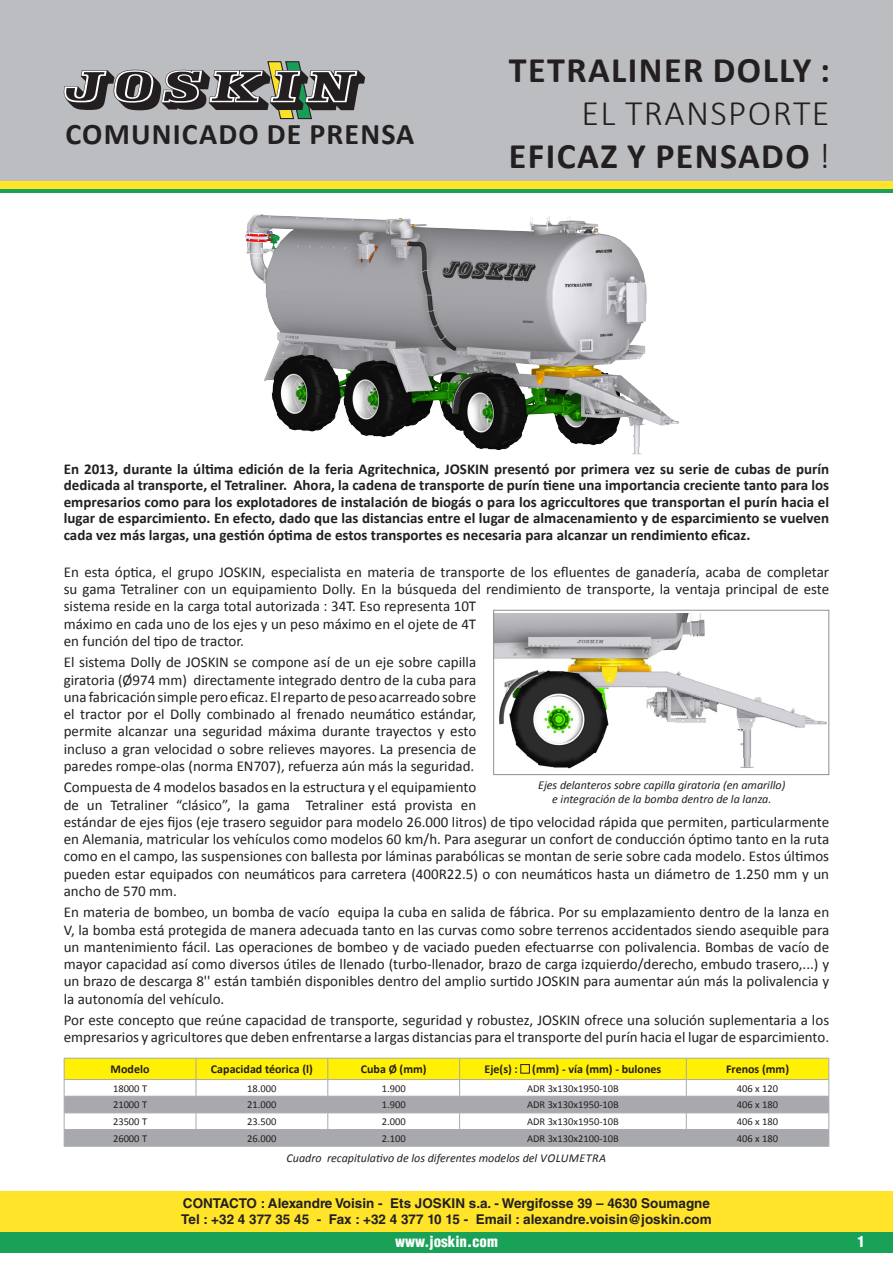
<style>
.page{position:relative;width:893px;height:1263px;background:#fff}
.page>*{position:absolute;margin:0;border:0;box-sizing:border-box;transform-origin:0 0}
.t1{font:700 36px/43.2px "Calibri";letter-spacing:.04em;color:#231f20;text-align:right}
.t2{font:700 30px "Calibri";letter-spacing:.04em;color:#231f20}
.t3{font:15px/17.2px "Calibri";color:#231f20}
.t4{font:700 15px/16.5px "Calibri";color:#231f20;text-align:justify}
.t5{font:900 condensed 15px "Helvetica LT Std";color:#fff}
.t6{font:700 13.5px/16.2px "Helvetica LT Std";color:#231f20}
.t7{font:italic 12px/14.4px "Calibri";color:#231f20;text-align:center}
.t8{font:700 12px "Calibri";color:#231f20}
.t9{font:10.5px "Calibri";color:#231f20}
.s1{font-weight:300}
</style>
<div class="page">
<div style="left:0;top:1229px;width:893px;height:23px;background:#19a157"></div>
<hr style="left:0;top:189px;width:893px;height:4px;background:#19a157">
<div style="left:0;top:1191px;width:893px;height:40px;background:#ffe42a"></div>
<div style="left:0;top:180px;width:893px;height:9px;background:#ffe42a"></div>
<div style="left:0;top:0;width:893px;height:181px;background:#bcbdc0"></div>
<svg style="left:64px;top:61px;width:301px;height:58px"></svg>
<img style="left:245px;top:214px;width:434px;height:241px">
<svg style="left:64px;top:1058px;width:765px;height:88px"></svg>
<hr style="left:64px;top:1146px;width:132px;height:1px;background:#a8a9ad">
<hr style="left:196px;top:1146px;width:132px;height:1px;background:#a8a9ad">
<hr style="left:328px;top:1146px;width:132px;height:1px;background:#a8a9ad">
<hr style="left:460px;top:1146px;width:226px;height:1px;background:#a8a9ad">
<hr style="left:686px;top:1146px;width:143px;height:1px;background:#a8a9ad">
<div style="left:521px;top:1064px;width:9px;height:9px;border:1px solid #231f20"></div>
<img style="left:495px;top:614px;width:332px;height:155px">
<div style="left:493px;top:610px;width:336px;height:165px;border:1px solid #8d8f92"></div>
<h2 class="t2" style="left:65px;top:115px;width:351px">COMUNICADO DE PRENSA</h2>
<p class="t1" style="left:509px;top:48px;width:323px">TETRALINER DOLLY :<br><span class="s1">EL TRANSPORTE<br></span>EFICAZ Y PENSADO <span class="s1">!</span></p>
<p class="t4" style="left:64px;top:460px;width:767px">En 2013, durante la última edición de la feria Agritechnica, JOSKIN presentó por primera vez su serie de cubas de purín dedicada al transporte, el Tetraliner. Ahora, la cadena de transporte de purín tiene una importancia creciente tanto para los empresarios como para los explotadores de instalación de biogás o para los agriccultores que transportan el purín hacia el lugar de esparcimiento. En efecto, dado que las distancias entre el lugar de almacenamiento y de esparcimiento se vuelven cada vez más largas, una gestión óptima de estos transportes es necesaria para alcanzar un rendimiento eficaz.</p>
<p class="t3" style="left:64px;top:563px;width:767px">En esta óptica, el grupo JOSKIN, especialista en materia de transporte de los efluentes de ganadería, acaba de completar su gama Tetraliner con un equipamiento Dolly. En la búsqueda del rendimiento de transporte, la ventaja principal de este sistema reside en la carga total autorizada : 34T. Eso representa 10T<br>máximo en cada uno de los ejes y un peso máximo en el ojete de 4T<br>en función del tipo de tractor.</p>
<p class="t3" style="left:64px;top:654px;width:414px;text-align:justify">El sistema Dolly de JOSKIN se compone así de un eje sobre capilla giratoria (Ø974 mm) directamente integrado dentro de la cuba para una fabricación simple pero eficaz. El reparto de peso acarreado sobre el tractor por el Dolly combinado al frenado neumático estándar, permite alcanzar una seguridad máxima durante trayectos y esto incluso a gran velocidad o sobre relieves mayores. La presencia de paredes rompe-olas (norma EN707), refuerza aún más la seguridad.</p>
<p class="t3" style="left:64px;top:779px;width:767px">Compuesta de 4 modelos basados en la estructura y el equipamiento<br>de un Tetraliner “clásico”, la gama Tetraliner está provista en<br>estándar de ejes fijos (eje trasero seguidor para modelo 26.000 litros) de tipo velocidad rápida que permiten, particularmente en Alemania, matricular los vehículos como modelos 60 km/h. Para asegurar un confort de conducción óptimo tanto en la ruta como en el campo, las suspensiones con ballesta por láminas parabólicas se montan de serie sobre cada modelo. Estos últimos pueden estar equipados con neumáticos para carretera (400R22.5) o con neumáticos hasta un diámetro de 1.250 mm y un ancho de 570 mm.</p>
<p class="t3" style="left:64px;top:904px;width:767px;text-align:justify">En materia de bombeo, un bomba de vacío equipa la cuba en salida de fábrica. Por su emplazamiento dentro de la lanza en V, la bomba está protegida de manera adecuada tanto en las curvas como sobre terrenos accidentados siendo asequible para un mantenimiento fácil. Las operaciones de bombeo y de vaciado pueden efectuarrse con polivalencia. Bombas de vacío de mayor capacidad así como diversos útiles de llenado (turbo-llenador, brazo de carga izquierdo/derecho, embudo trasero,...) y un brazo de descarga 8'' están también disponibles dentro del amplio surtido JOSKIN para aumentar aún más la polivalencia y la autonomía del vehículo.</p>
<p class="t3" style="left:64px;top:1011px;width:767px">Por este concepto que reúne capacidad de transporte, seguridad y robustez, JOSKIN ofrece una solución suplementaria a los empresarios y agricultores que deben enfrentarse a largas distancias para el transporte del purín hacia el lugar de esparcimiento.</p>
<p class="t7" style="left:538px;top:777px;width:249px">Ejes delanteros sobre capilla giratoria (en amarillo) e integración de la bomba dentro de la lanza.</p>
<p class="t8" style="left:111px;top:1062px;width:40px">Modelo</p>
<p class="t8" style="left:211px;top:1062px;width:103px">Capacidad téorica (l)</p>
<p class="t8" style="left:361px;top:1062px;width:67px">Cuba Ø (mm)</p>
<p class="t8" style="left:485px;top:1062px;width:178px">Eje(s) : (mm) - vía (mm) - bulones</p>
<p class="t8" style="left:726px;top:1062px;width:65px">Frenos (mm)</p>
<p class="t9" style="left:113px;top:1082px;width:36px">18000 T</p>
<p class="t9" style="left:247px;top:1082px;width:31px">18.000</p>
<p class="t9" style="left:382px;top:1082px;width:25px">1.900</p>
<p class="t9" style="left:527px;top:1082px;width:93px">ADR 3x130x1950-10B</p>
<p class="t9" style="left:737px;top:1082px;width:43px">406 x 120</p>
<p class="t9" style="left:113px;top:1098px;width:36px">21000 T</p>
<p class="t9" style="left:247px;top:1098px;width:31px">21.000</p>
<p class="t9" style="left:382px;top:1098px;width:25px">1.900</p>
<p class="t9" style="left:527px;top:1098px;width:93px">ADR 3x130x1950-10B</p>
<p class="t9" style="left:737px;top:1098px;width:43px">406 x 180</p>
<p class="t9" style="left:113px;top:1115px;width:36px">23500 T</p>
<p class="t9" style="left:247px;top:1115px;width:31px">23.500</p>
<p class="t9" style="left:382px;top:1115px;width:25px">2.000</p>
<p class="t9" style="left:527px;top:1115px;width:93px">ADR 3x130x1950-10B</p>
<p class="t9" style="left:737px;top:1115px;width:43px">406 x 180</p>
<p class="t9" style="left:113px;top:1132px;width:36px">26000 T</p>
<p class="t9" style="left:247px;top:1132px;width:31px">26.000</p>
<p class="t9" style="left:382px;top:1132px;width:25px">2.100</p>
<p class="t9" style="left:527px;top:1132px;width:93px">ADR 3x130x2100-10B</p>
<p class="t9" style="left:737px;top:1132px;width:43px">406 x 180</p>
<p class="t7" style="left:287px;top:1150px;width:321px">Cuadro recapitulativo de los diferentes modelos del VOLUMETRA</p>
<p class="t6" style="left:181px;top:1195px;width:532px">CONTACTO : Alexandre Voisin - Ets JOSKIN s.a. - Wergifosse 39 – 4630 Soumagne<br>Tel : +32 4 377 35 45 - Fax : +32 4 377 10 15 - Email : alexandre.voisin@joskin.com</p>
<p class="t5" style="left:395px;top:1232px;width:104px">www.joskin.com</p>
<p class="t5" style="left:857px;top:1232px;width:9px">1</p>
</div>
